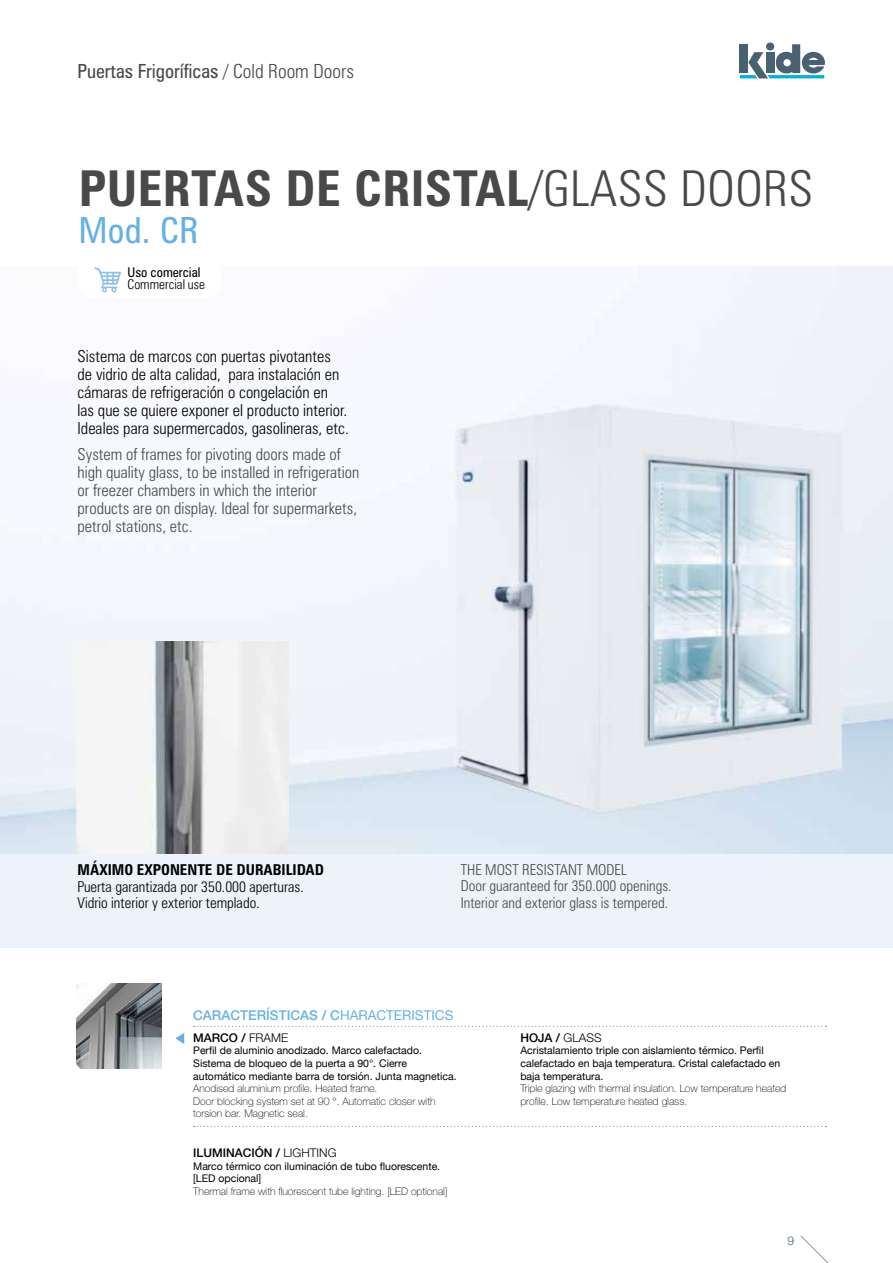
<style>
.page{position:relative;width:893px;height:1263px;background:#fff}
.page>*{position:absolute;margin:0;border:0;box-sizing:border-box;transform-origin:0 0}
.t1{font:700 condensed 49.5px "Zurich BT";letter-spacing:.01em;color:#494948}
.t2{font:condensed 36px "Zurich BT";color:#66b1e3}
.t3{font:condensed 19.5px "Zurich BT";color:#494948}
.t4{font:300 condensed 16.5px/18px "Zurich BT";color:#000}
.t5{font:300 condensed 16.5px/18px "Zurich BT";color:#494948}
.t6{font:300 condensed 15px/16.5px "Zurich BT";color:#494948}
.t7{font:300 condensed 15px/16.5px "Zurich BT";color:#000}
.t8{font:700 condensed 15px "Zurich BT";color:#000}
.t9{font:500 13.5px "Helvetica Neue";color:#66b1e3}
.t10{font:300 condensed 13.5px "Zurich BT";color:#000}
.t11{font:condensed 13.5px "Zurich BT";color:#000}
.t12{font:500 12px "Helvetica Neue";color:#000}
.t13{font:300 12px "Helvetica Neue";color:#4a6172}
.t14{font:10.5px/12.6px "Helvetica Neue";color:#000}
.t15{font:100 10.5px/12.6px "Helvetica Neue";color:#000}
.s1{font-weight:300}
.s2{font-weight:400}
</style>
<div class="page">
<div style="left:766px;top:43px;width:8px;height:7px;background:#4a6172;border-radius:50%"></div>
<svg style="left:740px;top:44px;width:85px;height:34px"></svg>
<svg style="left:800px;top:1235px;width:29px;height:28px"></svg>
<svg style="left:1px;top:266px;width:892px;height:588px;fill:#eff2f9"></svg>
<div style="left:0;top:854px;width:893px;height:93px;background:#ecf3fc"></div>
<img style="left:77px;top:983px;width:85px;height:85px">
<img style="left:76px;top:641px;width:213px;height:213px">
<svg style="left:81px;top:847px;width:15px;height:7px"></svg>
<svg style="left:194px;top:1026px;width:632px;height:1px"></svg>
<svg style="left:194px;top:1126px;width:632px;height:1px"></svg>
<svg style="left:175px;top:1033px;width:9px;height:11px"></svg>
<svg style="left:79px;top:266px;width:142px;height:32px"></svg>
<h3 class="t3" style="left:78px;top:60px;width:278px">Puertas Frigoríficas <span class="s1">/ Cold Room Doors</span></h3>
<h1 class="t1" style="left:79px;top:158px;width:736px">PUERTAS DE CRISTAL<span class="s1">/GLASS DOORS</span></h1>
<h2 class="t2" style="left:79px;top:209px;width:122px">Mod. CR</h2>
<p class="t11" style="left:128px;top:264px;width:74px">Uso comercial</p>
<p class="t10" style="left:128px;top:276px;width:79px">Commercial use</p>
<h3 class="t4" style="left:78px;top:347px;width:273px">Sistema de marcos con puertas pivotantes de vidrio de alta calidad, para instalación en cámaras de refrigeración o congelación en<br>las que se quiere exponer el producto interior.<br>Ideales para supermercados, gasolineras, etc.</h3>
<h3 class="t5" style="left:78px;top:445px;width:283px">System of frames for pivoting doors made of high quality glass, to be installed in refrigeration or freezer chambers in which the interior products are on display. Ideal for supermarkets, petrol stations, etc.</h3>
<h3 class="t8" style="left:78px;top:861px;width:248px">MÁXIMO EXPONENTE DE DURABILIDAD</h3>
<h3 class="t7" style="left:78px;top:878px;width:228px">Puerta garantizada por 350.000 aperturas.<br>Vidrio interior y exterior templado.</h3>
<h3 class="t6" style="left:461px;top:861px;width:212px">THE MOST RESISTANT MODEL<br>Door guaranteed for 350.000 openings.<br>Interior and exterior glass is tempered.</h3>
<p class="t9" style="left:193px;top:1007px;width:262px">CARACTERÍSTICAS / C<span class="s2">HARACTERISTICS</span></p>
<p class="t12" style="left:193px;top:1030px;width:96px">MARCO / <span class="s1">FRAME</span></p>
<p class="t14" style="left:193px;top:1045px;width:265px">Perfil de aluminio anodizado. Marco calefactado.<br>Sistema de bloqueo de la puerta a 90°. Cierre automático mediante barra de torsión. Junta magnetica.</p>
<p class="t15" style="left:193px;top:1082px;width:244px">Anodised aluminium profile. Heated frame.<br>Door blocking system set at 90 °. Automatic closer with torsion bar. Magnetic seal.</p>
<p class="t12" style="left:193px;top:1145px;width:145px">ILUMINACIÓN / <span class="s1">LIGHTING</span></p>
<p class="t14" style="left:193px;top:1160px;width:249px">Marco térmico con iluminación de tubo fluorescente. [LED opcional]</p>
<p class="t15" style="left:193px;top:1185px;width:256px">Thermal frame with fluorescent tube lighting. [LED optional]</p>
<p class="t12" style="left:520px;top:1030px;width:83px">HOJA / <span class="s1">GLASS</span></p>
<p class="t14" style="left:520px;top:1045px;width:262px">Acristalamiento triple con aislamiento térmico. Perfil calefactado en baja temperatura. Cristal calefactado en baja temperatura.</p>
<p class="t15" style="left:520px;top:1082px;width:268px">Triple glazing with thermal insulation. Low temperature heated profile. Low temperature heated glass.</p>
<p class="t13" style="left:787px;top:1233px;width:8px">9</p>
</div>
